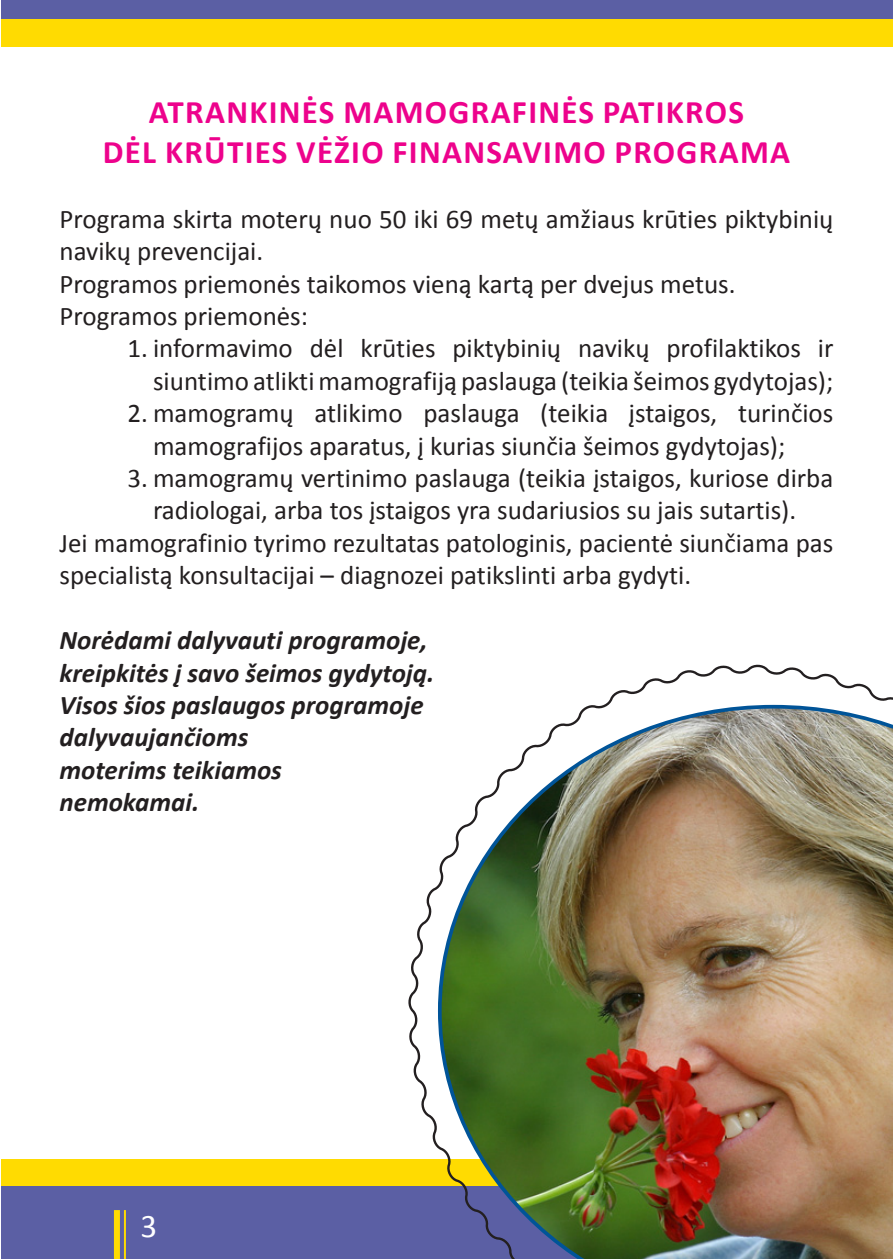
<style>
.page{position:relative;width:893px;height:1259px;background:#fff}
.page>*{position:absolute;margin:0;border:0;box-sizing:border-box;transform-origin:0 0}
.t1{font:700 33px "Calibri";letter-spacing:.04em;color:#ed028c}
.t2{font:33px "Calibri";color:#fff}
.List_Paragraph{font:27px/32.4px "Calibri";color:#231f20}
.t3{font:italic 700 27px "Calibri";color:#231f20}
</style>
<div class="page">
<div style="left:1px;top:1159px;width:892px;height:100px;background:#ffdb01"></div>
<div style="left:1px;top:0;width:892px;height:47px;background:#ffdb01"></div>
<div style="left:1px;top:1186px;width:892px;height:73px;background:#5b5fa4"></div>
<div style="left:1px;top:0;width:892px;height:19px;background:#5b5fa4"></div>
<div style="left:114px;top:1210px;width:6px;height:49px;background:#ffdb01"></div>
<hr style="left:124px;top:1210px;width:2px;height:49px;background:#ffdb01">
<img style="left:408px;top:664px;width:485px;height:595px">
<p class="t1" style="left:149px;top:92px;width:597px">ATRANKINĖS MAMOGRAFINĖS PATIKROS</p>
<p class="t1" style="left:103px;top:131px;width:689px">DĖL KRŪTIES VĖŽIO FINANSAVIMO PROGRAMA</p>
<p class="List_Paragraph" style="left:60px;top:201px;width:775px">Programa skirta moterų nuo 50 iki 69 metų amžiaus krūties piktybinių navikų prevencijai.</p>
<p class="List_Paragraph" style="left:60px;top:266px;width:678px">Programos priemonės taikomos vieną kartą per dvejus metus.</p>
<p class="List_Paragraph" style="left:60px;top:298px;width:250px">Programos priemonės:</p>
<p class="List_Paragraph" style="left:128px;top:331px;width:707px;text-align:right">1. informavimo dėl krūties piktybinių navikų profilaktikos ir siuntimo atlikti mamografiją paslauga (teikia šeimos gydytojas);</p>
<p class="List_Paragraph" style="left:153px;top:396px;width:682px;text-indent:-26px">2. mamogramų atlikimo paslauga (teikia įstaigos, turinčios mamografijos aparatus, į kurias siunčia šeimos gydytojas);</p>
<p class="List_Paragraph" style="left:128px;top:460px;width:707px;text-align:center">3. mamogramų vertinimo paslauga (teikia įstaigos, kuriose dirba radiologai, arba tos įstaigos yra sudariusios su jais sutartis).</p>
<p class="List_Paragraph" style="left:60px;top:525px;width:775px">Jei mamografinio tyrimo rezultatas patologinis, pacientė siunčiama pas specialistą konsultacijai – diagnozei patikslinti arba gydyti.</p>
<p class="t3" style="left:60px;top:623px;width:369px">Norėdami dalyvauti programoje,</p>
<p class="t3" style="left:60px;top:656px;width:376px">kreipkitės į savo šeimos gydytoją.</p>
<p class="t3" style="left:60px;top:688px;width:366px">Visos šios paslaugos programoje</p>
<p class="t3" style="left:60px;top:720px;width:190px">dalyvaujančioms</p>
<p class="t3" style="left:60px;top:753px;width:224px">moterims teikiamos</p>
<p class="t3" style="left:60px;top:785px;width:141px">nemokamai.</p>
<p class="t2" style="left:141px;top:1205px;width:18px">3</p>
</div>
